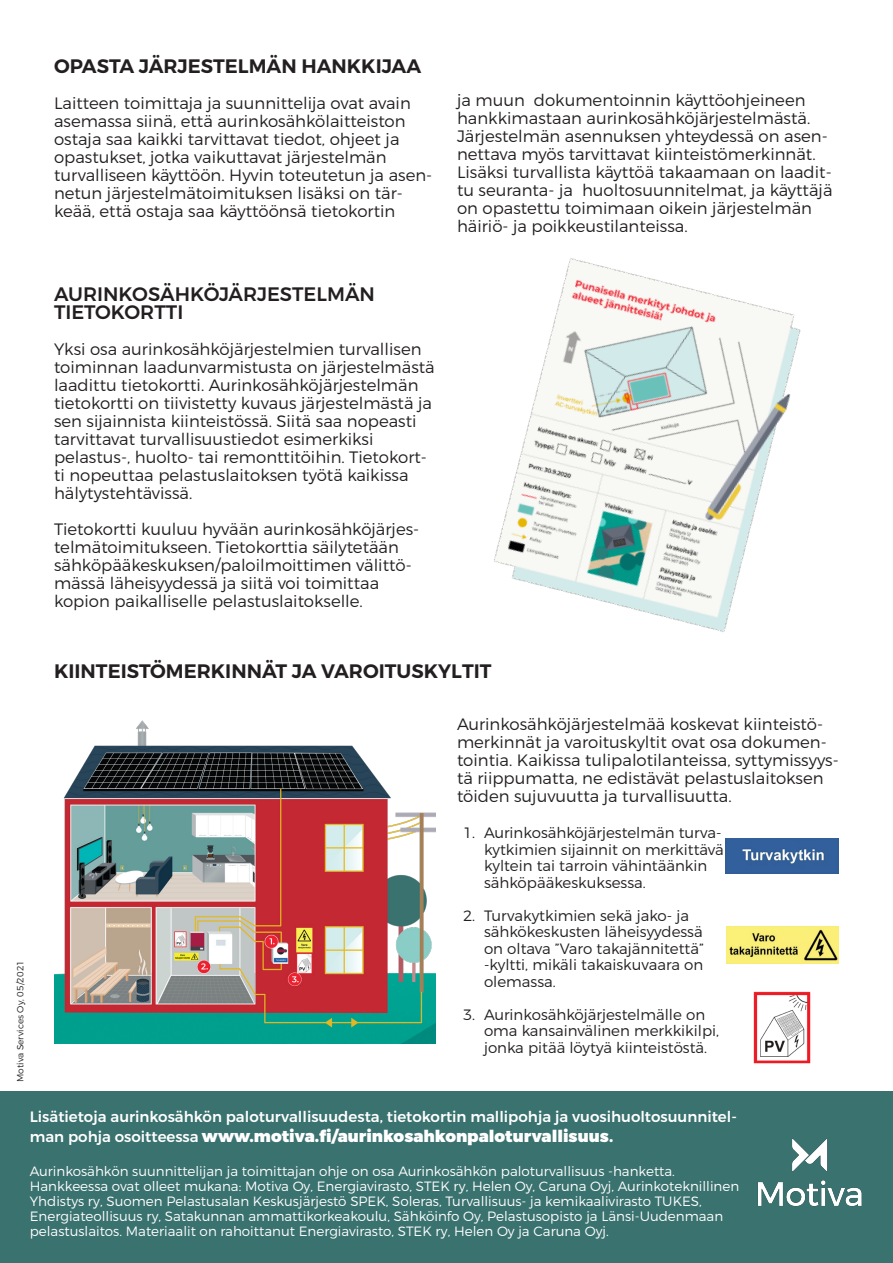
<style>
.page{position:relative;width:893px;height:1263px;background:#fff}
.page>*{position:absolute;margin:0;border:0;box-sizing:border-box;transform-origin:0 0}
.t1{font:600 19.5px "Montserrat";color:#231f20}
.t2{font:500 19.5px "Montserrat";color:#231f20}
.t3{font:300 16.5px/18px "Montserrat";color:#231f20}
.t4{font:900 16.5px "Montserrat";color:#fff}
.t5{font:300 15px/16.5px "Montserrat";color:#231f20}
.t6{font:500 15px "Montserrat";color:#fff}
.t7{font:300 13.5px/15px "Montserrat";color:#fff}
.t8{font:300 9px "Montserrat";color:#231f20}
.s1{font-weight:500;font-size:15px}
.s2{font-weight:800}
</style>
<div class="page">
<img style="left:494px;top:258px;width:307px;height:374px">
<img style="left:753px;top:991px;width:58px;height:73px">
<img style="left:726px;top:838px;width:112px;height:35px">
<img style="left:726px;top:927px;width:113px;height:36px">
<img style="left:54px;top:720px;width:382px;height:324px">
<div style="left:0;top:1091px;width:893px;height:172px;background:#3a726f"></div>
<img style="left:758px;top:1139px;width:104px;height:68px">
<p class="t1" style="left:54px;top:54px;width:369px">OPASTA JÄRJESTELMÄN HANKKIJAA</p>
<p class="t3" style="left:54px;top:94px;width:380px">Laitteen toimittaja ja suunnittelija ovat avain asemassa siinä, että aurinkosähkölaitteiston ostaja saa kaikki tarvittavat tiedot, ohjeet ja opastukset, jotka vaikuttavat järjestelmän turvalliseen käyttöön. Hyvin toteutetun ja asen&shy;netun järjestelmätoimituksen lisäksi on tär&shy;keää, että ostaja saa käyttöönsä tietokortin</p>
<p class="t3" style="left:457px;top:91px;width:377px">ja muun dokumentoinnin käyttöohjeineen hankkimastaan aurinkosähköjärjestelmästä.<br>Järjestelmän asennuksen yhteydessä on asen&shy;nettava myös tarvittavat kiinteistömerkinnät.<br>Lisäksi turvallista käyttöä takaamaan on laadit&shy;tu seuranta- ja huoltosuunnitelmat, ja käyttäjä on opastettu toimimaan oikein järjestelmän häiriö- ja poikkeustilanteissa.</p>
<p class="t2" style="left:54px;top:282px;width:322px">AURINKOSÄHKÖJÄRJESTELMÄN</p>
<p class="t2" style="left:54px;top:300px;width:131px">TIETOKORTTI</p>
<p class="t3" style="left:54px;top:340px;width:382px">Yksi osa aurinkosähköjärjestelmien turvallisen toiminnan laadunvarmistusta on järjestelmästä laadittu tietokortti. Aurinkosähköjärjestelmän tietokortti on tiivistetty kuvaus järjestelmästä ja sen sijainnista kiinteistössä. Siitä saa nopeasti tarvittavat turvallisuustiedot esimerkiksi</p>
<p class="t3" style="left:54px;top:448px;width:374px">pelastus-, huolto- tai remonttitöihin. Tietokort&shy;ti nopeuttaa pelastuslaitoksen työtä kaikissa hälytystehtävissä.</p>
<p class="t3" style="left:54px;top:520px;width:367px">Tietokortti kuuluu hyvään aurinkosähköjärjes&shy;telmätoimitukseen. Tietokorttia säilytetään sähköpääkeskuksen/paloilmoittimen välittö&shy;mässä läheisyydessä ja siitä voi toimittaa kopion paikalliselle pelastuslaitokselle.</p>
<p class="t1" style="left:54px;top:659px;width:439px">KIINTEISTÖMERKINNÄT JA VAROITUSKYLTIT</p>
<p class="t8" style="left:15px;top:1082px;width:123px;rotate:-90deg">Motiva Services Oy, 05/2021</p>
<p class="t3" style="left:457px;top:715px;width:383px">Aurinkosähköjärjestelmää koskevat kiinteistö&shy;merkinnät ja varoituskyltit ovat osa dokumen&shy;tointia. Kaikissa tulipalotilanteissa, syttymissyys&shy;tä riippumatta, ne edistävät pelastuslaitoksen töiden sujuvuutta ja turvallisuutta.</p>
<p class="t5" style="left:484px;top:824px;width:241px;text-indent:-21px">1. Aurinkosähköjärjestelmän turva&shy;kytkimien sijainnit on merkittävä kyltein tai tarroin vähintäänkin sähköpääkeskuksessa.</p>
<p class="t5" style="left:484px;top:907px;width:221px;text-indent:-21px">2. Turvakytkimien sekä jako- ja sähkökeskusten läheisyydessä on oltava ”Varo takajännitettä” -kyltti, mikäli takaiskuvaara on olemassa.</p>
<p class="t5" style="left:484px;top:1006px;width:237px;text-indent:-21px">3. Aurinkosähköjärjestelmälle on oma kansainvälinen merkkikilpi, jonka pitää löytyä kiinteistöstä.</p>
<p class="t6" style="left:30px;top:1108px;width:709px">Lisätietoja aurinkosähkön paloturvallisuudesta, tietokortin mallipohja ja vuosihuoltosuunnitel-</p>
<p class="t4" style="left:30px;top:1125px;width:585px"><span class="s1">man pohja osoitteessa</span> www.motiva.fi/aurinkosahkonpaloturvallisuus<span class="s2">.</span></p>
<p class="t7" style="left:30px;top:1164px;width:711px">Aurinkosähkön suunnittelijan ja toimittajan ohje on osa Aurinkosähkön paloturvallisuus -hanketta.<br>Hankkeessa ovat olleet mukana: Motiva Oy, Energiavirasto, STEK ry, Helen Oy, Caruna Oyj, Aurinkoteknillinen Yhdistys ry, Suomen Pelastusalan Keskusjärjestö SPEK, Soleras, Turvallisuus- ja kemikaalivirasto TUKES, Energiateollisuus ry, Satakunnan ammattikorkeakoulu, Sähköinfo Oy, Pelastusopisto ja Länsi-Uudenmaan pelastuslaitos. Materiaalit on rahoittanut Energiavirasto, STEK ry, Helen Oy ja Caruna Oyj.</p>
</div>
